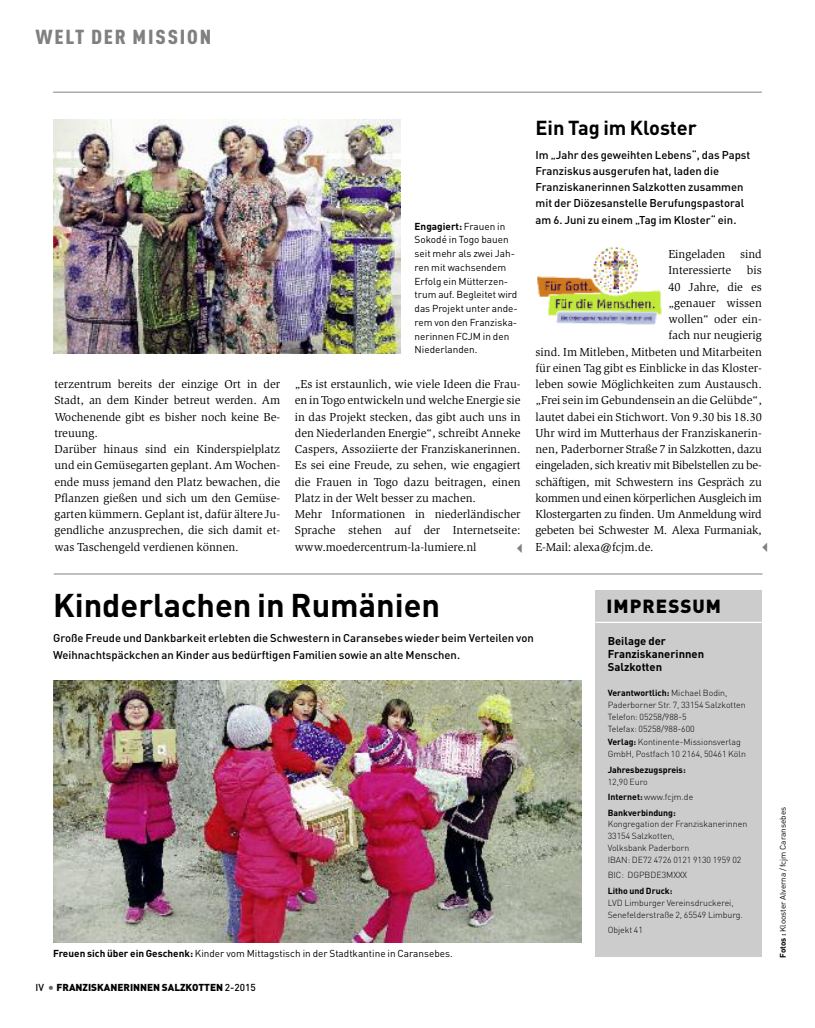
<style>
.page{position:relative;width:815px;height:1028px;background:#fff}
.page>*{position:absolute;margin:0;border:0;box-sizing:border-box;transform-origin:0 0}
.t1{font:700 32.5px "DIN Pro";color:#000}
.t2{font:700 20px "DIN Pro";color:#000}
.t3{font:900 20px "DIN Cond";letter-spacing:.085em;color:#808080;scale:1.1 1}
.t4{font:900 18.75px "DIN Pro";letter-spacing:.055em;color:#000}
.t5{font:11.88px/16.2px "Slimbach Std";color:#000}
.t6{font:500 11.25px/16.2px "DIN Pro";color:#000}
.t7{font:700 11.25px/13.1px "DIN Pro";color:#000}
.t8{font:10px/13.8px "DIN Pro";color:#000}
.t9{font:900 10px "DIN Pro";color:#000}
.t10{font:300 8.75px/11.9px "DIN Pro";color:#000}
.t11{font:700 8.75px/15.4px "DIN Pro";color:#000}
.t12{font:8.12px "DIN Pro";color:#000}
.s1{font-weight:700}
.s2{font-weight:500}
.s3{font-weight:500;font-size:12.5px;color:#666}
.s4{font-weight:300}
</style>
<div class="page">
<hr style="left:53px;top:92px;width:709px;height:1px;background:#808080">
<div style="left:595px;top:591px;width:167px;height:366px;background:#ccc"></div>
<hr style="left:595px;top:621px;width:167px;height:2px;background:#fff">
<img style="left:54px;top:680px;width:527px;height:263px">
<img style="left:53px;top:119px;width:347px;height:234px">
<img style="left:537px;top:247px;width:125px;height:78px">
<hr style="left:54px;top:573px;width:708px;height:1px;background:#808080">
<h2 class="t3" style="left:35px;top:24px;width:161px">WELT DER MISSION</h2>
<p class="t8" style="left:415px;top:219px;width:105px"><span class="s1">Engagiert:</span> Frauen in<br>Sokodé in Togo bauen seit mehr als zwei Jah&shy;ren mit wachsendem<br>Erfolg ein Mütterzen&shy;trum auf. Begleitet wird das Projekt unter ande&shy;rem von den Franziska&shy;nerinnen FCJM in den<br>Niederlanden.</p>
<p class="t5" style="left:54px;top:377px;width:227px">terzentrum bereits der einzige Ort in der Stadt, an dem Kinder betreut werden. Am Wochenende gibt es bisher noch keine Be&shy;treuung.<br>Darüber hinaus sind ein Kinderspielplatz und ein Gemüsegarten geplant. Am Wochen&shy;ende muss jemand den Platz bewachen, die Pflanzen gießen und sich um den Gemüse&shy;garten kümmern. Geplant ist, dafür ältere Ju&shy;gendliche anzusprechen, die sich damit et&shy;was Taschengeld verdienen können.</p>
<p class="t5" style="left:295px;top:377px;width:227px">„Es ist erstaunlich, wie viele Ideen die Frau&shy;en in Togo entwickeln und welche Energie sie in das Projekt stecken, das gibt auch uns in den Niederlanden Energie“, schreibt Anneke Caspers, Assoziierte der Franziskanerinnen.<br>Es sei eine Freude, zu sehen, wie engagiert die Frauen in Togo dazu beitragen, einen Platz in der Welt besser zu machen.<br>Mehr Informationen in niederländischer Sprache stehen auf der Internetseite: www.moedercentrum-la-lumiere.nl</p>
<h2 class="t2" style="left:535px;top:116px;width:163px">Ein Tag im Kloster</h2>
<p class="t6" style="left:535px;top:146px;width:216px">Im „Jahr des geweihten Lebens“, das Papst Franziskus ausgerufen hat, laden die Franziskanerinnen Salzkotten zusammen mit der Diözesanstelle Berufungspastoral am 6. Juni zu einem „Tag im Kloster“ ein.</p>
<p class="t5" style="left:668px;top:247px;width:95px">Eingeladen sind<br>Interessierte</p>
<p class="t5" style="left:747px;top:263px;width:16px">bis</p>
<p class="t5" style="left:668px;top:279px;width:95px">40 Jahre, die es</p>
<p class="t5" style="left:668px;top:295px;width:95px">„genauer wissen</p>
<p class="t5" style="left:668px;top:312px;width:95px">wollen“ oder ein-</p>
<p class="t5" style="left:668px;top:328px;width:95px">fach nur neugierig</p>
<p class="t5" style="left:535px;top:344px;width:228px">sind. Im Mitleben, Mitbeten und Mitarbeiten</p>
<p class="t5" style="left:535px;top:360px;width:228px">für einen Tag gibt es Einblicke in das Kloster-</p>
<p class="t5" style="left:535px;top:377px;width:228px">leben sowie Möglichkeiten zum Austausch.</p>
<p class="t5" style="left:535px;top:393px;width:228px">„Frei sein im Gebundensein an die Gelübde“,</p>
<p class="t5" style="left:535px;top:409px;width:228px">lautet dabei ein Stichwort. Von 9.30 bis 18.30</p>
<p class="t5" style="left:535px;top:425px;width:228px">Uhr wird im Mutterhaus der Franziskanerin-</p>
<p class="t5" style="left:535px;top:442px;width:228px">nen, Paderborner Straße 7 in Salzkotten, dazu</p>
<p class="t5" style="left:535px;top:458px;width:228px">eingeladen, sich kreativ mit Bibelstellen zu be-</p>
<p class="t5" style="left:535px;top:474px;width:228px">schäftigen, mit Schwestern ins Gespräch zu</p>
<p class="t5" style="left:535px;top:490px;width:228px">kommen und einen körperlichen Ausgleich im</p>
<p class="t5" style="left:535px;top:507px;width:228px">Klostergarten zu finden. Um Anmeldung wird</p>
<p class="t5" style="left:535px;top:523px;width:228px">gebeten bei Schwester M. Alexa Furmaniak,</p>
<p class="t5" style="left:535px;top:539px;width:120px">E-Mail: alexa@fcjm.de.</p>
<h1 class="t1" style="left:53px;top:586px;width:388px">Kinderlachen in Rumänien</h1>
<p class="t6" style="left:53px;top:630px;width:482px">Große Freude und Dankbarkeit erlebten die Schwestern in Caransebes wieder beim Verteilen von<br>Weihnachtspäckchen an Kinder aus bedürftigen Familien sowie an alte Menschen.</p>
<p class="t8" style="left:53px;top:946px;width:401px"><span class="s1">Freuen sich über ein Geschenk:</span> Kinder vom Mittagstisch in der Stadtkantine in Caransebes.</p>
<p class="t9" style="left:35px;top:982px;width:222px"><span class="s2">IV</span> <span class="s3">•</span> FRANZISKANERINNEN SALZKOTTEN <span class="s2">2-2015</span></p>
<h3 class="t4" style="left:607px;top:595px;width:116px">IMPRESSUM</h3>
<p class="t7" style="left:608px;top:634px;width:98px">Beilage der<br>Franziskanerinnen<br>Salzkotten</p>
<p class="t10" style="left:608px;top:687px;width:140px"><span class="s1">Verantwortlich:</span> Michael Bodin,<br>Paderborner Str. 7, 33154 Salzkotten<br>Telefon: 05258/988-5<br>Telefax: 05258/988-600</p>
<p class="t10" style="left:608px;top:736px;width:140px"><span class="s1">Verlag:</span> Kontinente-Missionsverlag<br>GmbH, Postfach 10 2164, 50461 Köln</p>
<p class="t11" style="left:608px;top:761px;width:80px">Jahresbezugspreis:</p>
<p class="t11" style="left:608px;top:773px;width:87px"><span class="s4">12,90 Euro<br></span>Internet: <span class="s4">www.fcjm.de<br></span>Bankverbindung:</p>
<p class="t10" style="left:608px;top:818px;width:141px">Kongregation der Franziskanerinnen<br>33154 Salzkotten,<br>Volksbank Paderborn<br>IBAN: DE72 4726 0121 9130 1959 02</p>
<p class="t10" style="left:608px;top:869px;width:81px">BIC: DGPBDE3MXXX</p>
<p class="t11" style="left:608px;top:882px;width:66px">Litho und Druck:</p>
<p class="t10" style="left:608px;top:896px;width:137px">LVD Limburger Vereinsdruckerei,<br>Senefelderstraße 2, 65549 Limburg.</p>
<p class="t10" style="left:608px;top:924px;width:37px">Objekt 41</p>
<p class="t12" style="left:778px;top:957px;width:152px;rotate:-90deg"><span class="s1">Fotos :</span> Klooster Alverna / fcjm Caransebes</p>
</div>
